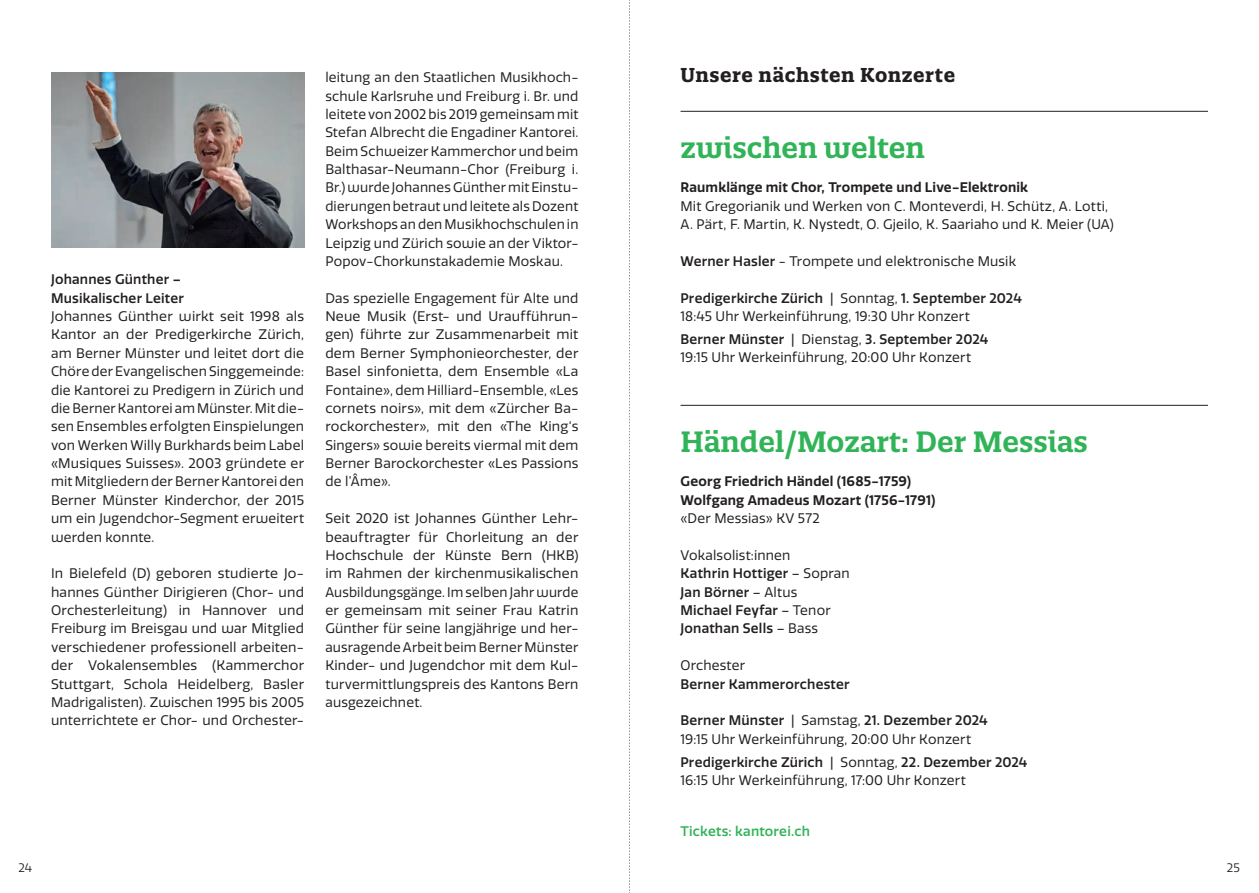
<style>
.page{position:relative;width:1259px;height:893px;background:#fff}
.page>*{position:absolute;margin:0;border:0;box-sizing:border-box;transform-origin:0 0}
.t1{font:600 28.5px "Quatro Slab";color:#31b458}
.t2{font:700 19.5px "Quatro Slab";letter-spacing:.03em;color:#231f20}
.t3{font:13.5px/18.3px "Quatro";letter-spacing:.015em;color:#231f20;text-align:justify}
.t4{font:500 13.5px/18.3px "Quatro";letter-spacing:.015em;color:#231f20}
.t5{font:600 13.5px/18.3px "Quatro";letter-spacing:.015em;color:#231f20}
.t6{font:500 13.5px "Quatro";letter-spacing:.015em;color:#31b458}
.t7{font:12px "Quatro";color:#231f20}
.s1{font-weight:500}
.s2{font-weight:400}
</style>
<div class="page">
<img style="left:51px;top:72px;width:253px;height:176px">
<hr style="left:680px;top:111px;width:528px;height:1px;background:#231f20">
<hr style="left:680px;top:405px;width:528px;height:1px;background:#231f20">
<svg style="left:629px;top:0;width:1px;height:893px"></svg>
<p class="t4" style="left:51px;top:271px;width:134px">Johannes Günther –<br>Musikalischer Leiter</p>
<p class="t3" style="left:51px;top:307px;width:255px">Johannes Günther wirkt seit 1998 als Kantor an der Predigerkirche Zürich, am Berner Münster und leitet dort die Chöre der Evangelischen Singgemeinde: die Kantorei zu Predigern in Zürich und die Berner Kantorei am Münster. Mit die&shy;sen Ensembles erfolgten Einspielungen von Werken Willy Burkhards beim Label «Musiques Suisses». 2003 gründete er mit Mitgliedern der Berner Kantorei den Berner Münster Kinderchor, der 2015 um ein Jugendchor-Segment erweitert werden konnte.</p>
<p class="t3" style="left:51px;top:565px;width:254px">In Bielefeld (D) geboren studierte Jo&shy;hannes Günther Dirigieren (Chor- und Orchesterleitung) in Hannover und Freiburg im Breisgau und war Mitglied verschiedener professionell arbeiten&shy;der Vokalensembles (Kammerchor Stuttgart, Schola Heidelberg, Basler Madrigalisten). Zwischen 1995 bis 2005 unterrichtete er Chor- und Orchester-</p>
<p class="t3" style="left:325px;top:68px;width:255px">leitung an den Staatlichen Musikhoch&shy;schule Karlsruhe und Freiburg i. Br. und leitete von 2002 bis 2019 gemeinsam mit Stefan Albrecht die Engadiner Kantorei.<br>Beim Schweizer Kammerchor und beim Balthasar-Neumann-Chor (Freiburg i.<br>Br.) wurde Johannes Günther mit Einstu&shy;dierungen betraut und leitete als Dozent Workshops an den Musikhochschulen in Leipzig und Zürich sowie an der Viktor-Popov-Chorkunstakademie Moskau.</p>
<p class="t3" style="left:325px;top:289px;width:255px">Das spezielle Engagement für Alte und Neue Musik (Erst- und Uraufführun&shy;gen) führte zur Zusammenarbeit mit dem Berner Symphonieorchester, der Basel sinfonietta, dem Ensemble «La Fontaine», dem Hilliard-Ensemble, «Les cornets noirs», mit dem «Zürcher Ba&shy;rockorchester», mit den «The King‘s Singers» sowie bereits viermal mit dem Berner Barockorchester «Les Passions de l’Âme».</p>
<p class="t3" style="left:325px;top:509px;width:255px">Seit 2020 ist Johannes Günther Lehr&shy;beauftragter für Chorleitung an der Hochschule der Künste Bern (HKB) im Rahmen der kirchenmusikalischen Ausbildungsgänge. Im selben Jahr wurde er gemeinsam mit seiner Frau Katrin Günther für seine langjährige und her&shy;ausragende Arbeit beim Berner Münster Kinder- und Jugendchor mit dem Kul&shy;turvermittlungspreis des Kantons Bern ausgezeichnet.</p>
<h2 class="t2" style="left:680px;top:63px;width:276px">Unsere nächsten Konzerte</h2>
<h1 class="t1" style="left:680px;top:129px;width:246px">zwischen welten</h1>
<p class="t5" style="left:680px;top:179px;width:349px">Raumklänge mit Chor, Trompete und Live-Elektronik</p>
<p class="t3" style="left:680px;top:197px;width:435px">Mit Gregorianik und Werken von C. Monteverdi, H. Schütz, A. Lotti,<br>A. Pärt, F. Martin, K. Nystedt, O. Gjeilo, K. Saariaho und K. Meier (UA)</p>
<p class="t3" style="left:680px;top:252px;width:337px"><span class="s1">Werner Hasler</span> - Trompete und elektronische Musik</p>
<p class="t3" style="left:680px;top:289px;width:343px"><span class="s1">Predigerkirche Zürich</span> | Sonntag, <span class="s1">1. September 2024<br></span>18:45 Uhr Werkeinführung, 19:30 Uhr Konzert</p>
<p class="t3" style="left:680px;top:330px;width:309px"><span class="s1">Berner Münster</span> | Dienstag, <span class="s1">3. September 2024<br></span>19:15 Uhr Werkeinführung, 20:00 Uhr Konzert</p>
<h1 class="t1" style="left:680px;top:423px;width:409px">Händel/Mozart: Der Messias</h1>
<p class="t5" style="left:680px;top:473px;width:257px">Georg Friedrich Händel (1685-1759)<br>Wolfgang Amadeus Mozart (1756-1791)</p>
<p class="t3" style="left:680px;top:509px;width:141px">«Der Messias» KV 572</p>
<p class="t4" style="left:680px;top:546px;width:171px"><span class="s2">Vokalsolist:innen<br></span>Kathrin Hottiger <span class="s2">– Sopran<br></span>Jan Börner <span class="s2">– Altus<br></span>Michael Feyfar <span class="s2">– Tenor<br></span>Jonathan Sells <span class="s2">– Bass</span></p>
<p class="t3" style="left:680px;top:656px;width:66px">Orchester</p>
<p class="t4" style="left:680px;top:675px;width:171px">Berner Kammerorchester</p>
<p class="t3" style="left:680px;top:712px;width:309px"><span class="s1">Berner Münster</span> | Samstag, <span class="s1">21. Dezember 2024<br></span>19:15 Uhr Werkeinführung, 20:00 Uhr Konzert</p>
<p class="t3" style="left:680px;top:753px;width:348px"><span class="s1">Predigerkirche Zürich</span> | Sonntag, <span class="s1">22. Dezember 2024<br></span>16:15 Uhr Werkeinführung, 17:00 Uhr Konzert</p>
<p class="t6" style="left:680px;top:823px;width:131px">Tickets: kantorei.ch</p>
<p class="t7" style="left:19px;top:861px;width:15px">24</p>
<p class="t7" style="left:1226px;top:861px;width:15px">25</p>
</div>
